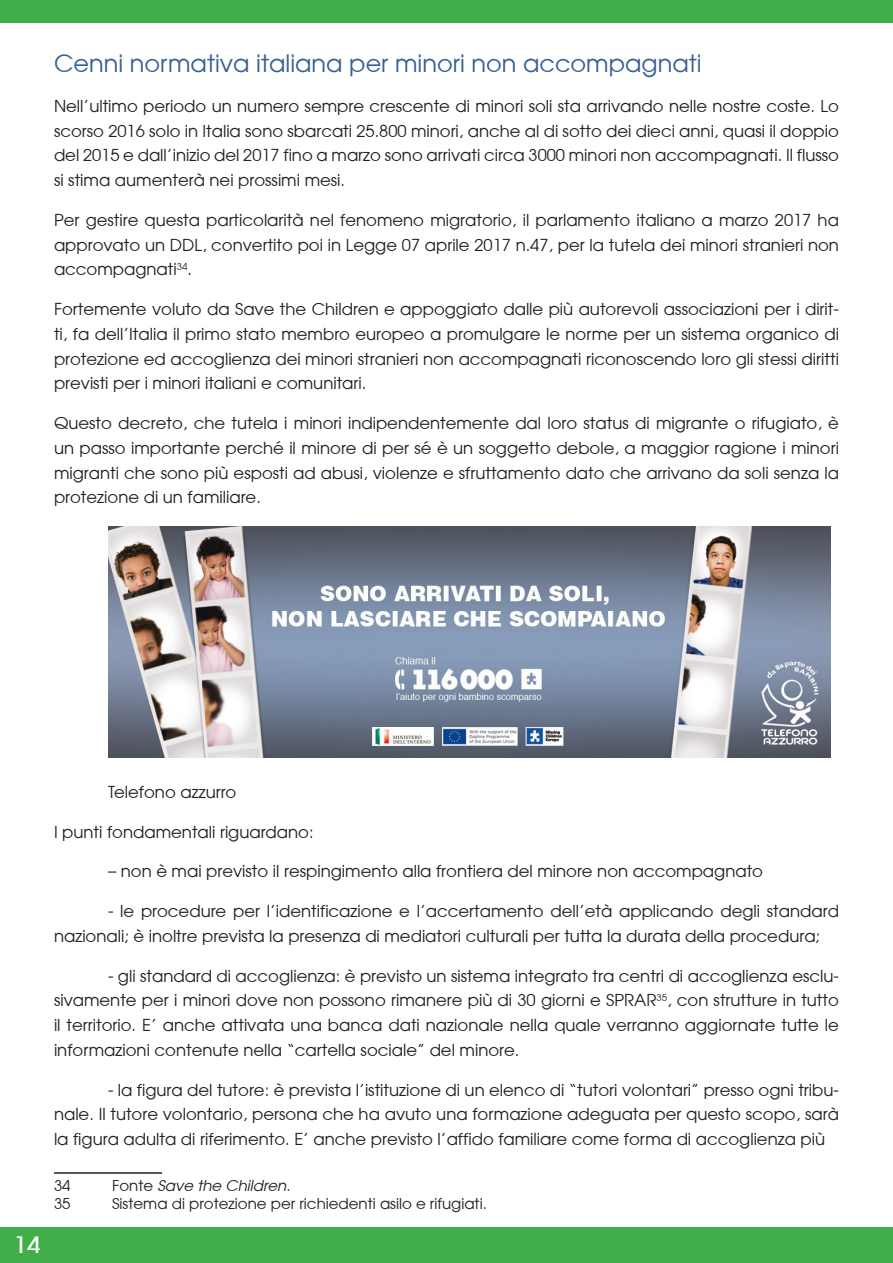
<style>
.page{position:relative;width:893px;height:1263px;background:#fff}
.page>*{position:absolute;margin:0;border:0;box-sizing:border-box;transform-origin:0 0}
.t1{font:24px "Avant Garde";color:#365f91}
.t2{font:700 22.5px "Avant Garde";color:#fff}
.t3{font:16.5px/24.8px "Avant Garde";color:#231f20;text-align:justify}
.t4{font:15px "Avant Garde";color:#231f20}
.t5{font:italic 15px "Avant Garde";color:#231f20}
.s1{font-style:normal}
</style>
<div class="page">
<div style="left:0;top:0;width:893px;height:23px;background:#40ae49"></div>
<div style="left:0;top:1227px;width:893px;height:36px;background:#40ae49"></div>
<img style="left:108px;top:527px;width:723px;height:231px">
<hr style="left:54px;top:1172px;width:108px;height:2px;background:#231f20">
<h1 class="t1" style="left:54px;top:48px;width:649px">Cenni normativa italiana per minori non accompagnati</h1>
<p class="t3" style="left:54px;top:93px;width:786px">Nell’ultimo periodo un numero sempre crescente di minori soli sta arrivando nelle nostre coste. Lo scorso 2016 solo in Italia sono sbarcati 25.800 minori, anche al di sotto dei dieci anni, quasi il doppio del 2015 e dall’inizio del 2017 fino a marzo sono arrivati circa 3000 minori non accompagnati. Il flusso si stima aumenterà nei prossimi mesi.</p>
<p class="t3" style="left:54px;top:207px;width:786px">Per gestire questa particolarità nel fenomeno migratorio, il parlamento italiano a marzo 2017 ha approvato un DDL, convertito poi in Legge 07 aprile 2017 n.47, per la tutela dei minori stranieri non accompagnati<sup>34</sup>.</p>
<p class="t3" style="left:54px;top:296px;width:786px">Fortemente voluto da Save the Children e appoggiato dalle più autorevoli associazioni per i dirit&shy;ti, fa dell’Italia il primo stato membro europeo a promulgare le norme per un sistema organico di protezione ed accoglienza dei minori stranieri non accompagnati riconoscendo loro gli stessi diritti previsti per i minori italiani e comunitari.</p>
<p class="t3" style="left:54px;top:410px;width:786px">Questo decreto, che tutela i minori indipendentemente dal loro status di migrante o rifugiato, è un passo importante perché il minore di per sé è un soggetto debole, a maggior ragione i minori migranti che sono più esposti ad abusi, violenze e sfruttamento dato che arrivano da soli senza la protezione di un familiare.</p>
<h2 class="t2" style="left:14px;top:1230px;width:28px">14</h2>
<p class="t3" style="left:108px;top:779px;width:130px">Telefono azzurro</p>
<p class="t3" style="left:54px;top:819px;width:261px">I punti fondamentali riguardano:</p>
<p class="t3" style="left:108px;top:858px;width:656px">– non è mai previsto il respingimento alla frontiera del minore non accompagnato</p>
<p class="t3" style="left:54px;top:898px;width:786px;text-indent:54px">- le procedure per l’identificazione e l’accertamento dell’età applicando degli standard nazionali; è inoltre prevista la presenza di mediatori culturali per tutta la durata della procedura;</p>
<p class="t3" style="left:54px;top:963px;width:786px;text-indent:54px">- gli standard di accoglienza: è previsto un sistema integrato tra centri di accoglienza esclu&shy;sivamente per i minori dove non possono rimanere più di 30 giorni e SPRAR<sup>35</sup>, con strutture in tutto il territorio. E’ anche attivata una banca dati nazionale nella quale verranno aggiornate tutte le informazioni contenute nella “cartella sociale” del minore.</p>
<p class="t3" style="left:54px;top:1077px;width:786px;text-indent:54px">- la figura del tutore: è prevista l’istituzione di un elenco di “tutori volontari” presso ogni tribu&shy;nale. Il tutore volontario, persona che ha avuto una formazione adeguata per questo scopo, sarà la figura adulta di riferimento. E’ anche previsto l’affido familiare come forma di accoglienza più</p>
<p class="t4" style="left:54px;top:1176px;width:18px">34</p>
<p class="t5" style="left:112px;top:1176px;width:180px"><span class="s1">Fonte</span> Save the Children<span class="s1">.</span></p>
<p class="t4" style="left:54px;top:1194px;width:18px">35</p>
<p class="t4" style="left:112px;top:1194px;width:376px">Sistema di protezione per richiedenti asilo e rifugiati.</p>
</div>
